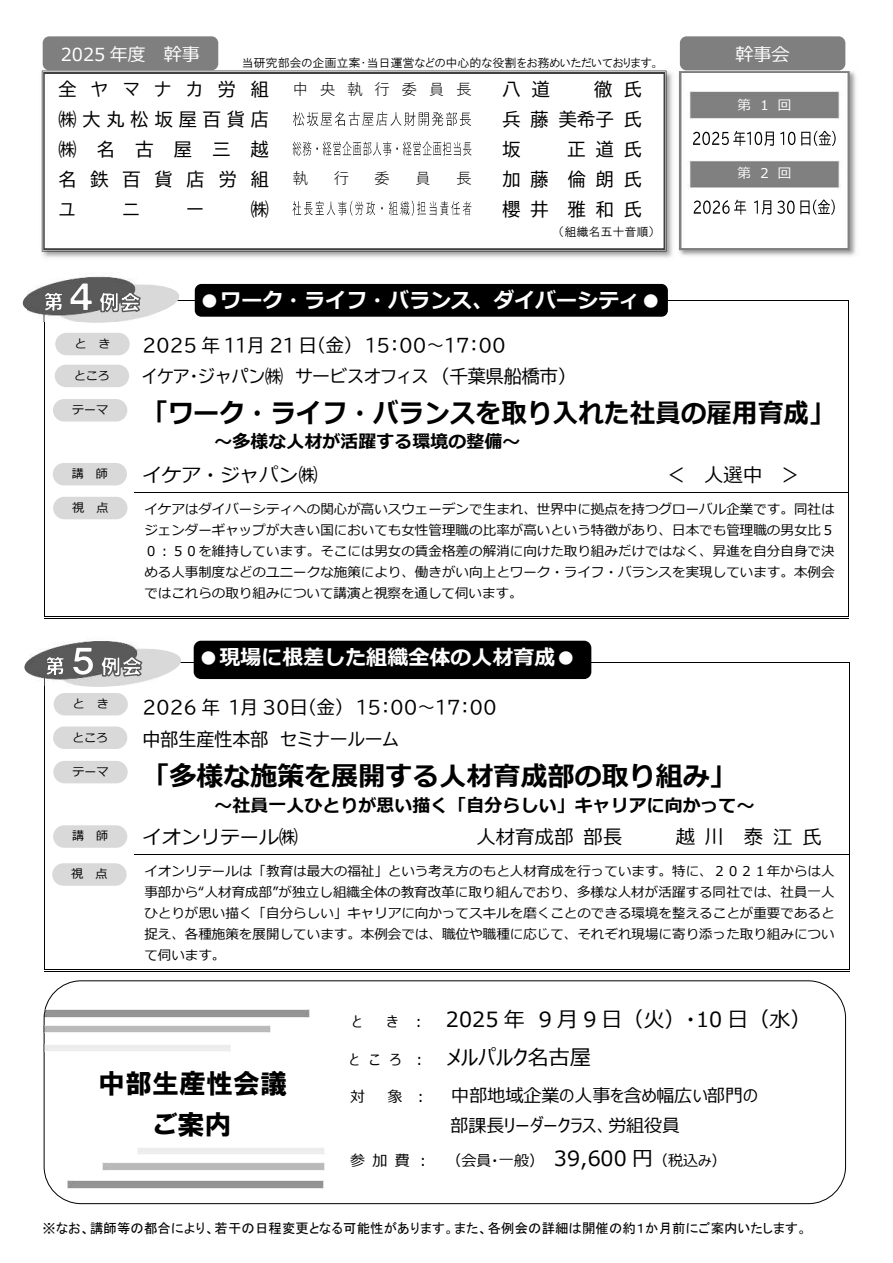
<style>
.page{position:relative;width:893px;height:1263px;background:#fff}
.page>*{position:absolute;margin:0;border:0;box-sizing:border-box;transform-origin:0 0}
.t1{font:27px/40.3px "HGP Soei Kakugothic UB";color:#000;text-align:center}
.t2{font:700 26.85px "Meiryo";letter-spacing:.01em;color:#000;scale:.94 1}
.t3{font:700 26.85px "Meiryo";letter-spacing:.01em;color:#000}
.t4{font:700 20.85px "Meiryo";letter-spacing:.01em;color:#fff}
.t5{font:20.85px/37.7px "Meiryo UI";letter-spacing:.005em;color:#000}
.t6{font:19.35px "Meiryo";letter-spacing:.005em;color:#000}
.t7{font:18px/30.8px "BIZ UDP Gothic";color:#000}
.t8{font:18px "BIZ UDP Gothic";letter-spacing:.34em;color:#000}
.t9{font:18px "BIZ UDP Gothic";letter-spacing:.83em;color:#000}
.t10{font:18px "BIZ UDP Gothic";letter-spacing:.78em;color:#000}
.t11{font:700 17.85px "Meiryo";letter-spacing:.01em;color:#000}
.t12{font:17.85px/29.8px "Meiryo UI";color:#000}
.t13{font:17.85px "Meiryo";color:#fff}
.t14{font:15.75px "Yu Gothic";letter-spacing:.725em;color:#000}
.t15{font:14.85px "Meiryo UI";color:#000}
.t16{font:13.5px/21px "Meiryo";color:#000;text-align:justify}
.t17{font:13.5px "MS P Gothic";letter-spacing:.01em;color:#000}
.t18{font:13.5px "Meiryo";letter-spacing:.495em;color:#fff}
.t19{font:12px "HGP Gothic M";letter-spacing:-.01em;color:#000}
.t20{font:12px "Meiryo";letter-spacing:.005em;color:#000}
.s1{font-size:14.85px}
.s2{font-size:20.85px}
</style>
<div class="page">
<hr style="left:135px;top:301px;width:713px;height:1px;background:#000">
<svg style="left:848px;top:301px;width:1px;height:25px"></svg>
<hr style="left:44px;top:326px;width:1px;height:34px;background:#000">
<hr style="left:848px;top:326px;width:1px;height:34px;background:#000">
<hr style="left:44px;top:360px;width:1px;height:34px;background:#000">
<hr style="left:848px;top:360px;width:1px;height:34px;background:#000">
<hr style="left:44px;top:394px;width:1px;height:64px;background:#000">
<hr style="left:848px;top:394px;width:1px;height:64px;background:#000">
<hr style="left:44px;top:458px;width:1px;height:34px;background:#000">
<hr style="left:848px;top:458px;width:1px;height:34px;background:#000">
<hr style="left:134px;top:492px;width:714px;height:1px;background:#000">
<hr style="left:44px;top:493px;width:1px;height:123px;background:#000">
<hr style="left:44px;top:618px;width:90px;height:1px;background:#000">
<hr style="left:44px;top:616px;width:90px;height:1px;background:#000">
<hr style="left:135px;top:618px;width:713px;height:1px;background:#000">
<hr style="left:135px;top:616px;width:713px;height:1px;background:#000">
<hr style="left:848px;top:493px;width:1px;height:123px;background:#000">
<hr style="left:135px;top:663px;width:713px;height:1px;background:#000">
<hr style="left:44px;top:688px;width:1px;height:34px;background:#000">
<hr style="left:848px;top:688px;width:1px;height:34px;background:#000">
<hr style="left:44px;top:722px;width:1px;height:34px;background:#000">
<hr style="left:848px;top:722px;width:1px;height:34px;background:#000">
<hr style="left:44px;top:756px;width:1px;height:64px;background:#000">
<hr style="left:848px;top:756px;width:1px;height:64px;background:#000">
<hr style="left:44px;top:820px;width:1px;height:34px;background:#000">
<hr style="left:848px;top:820px;width:1px;height:34px;background:#000">
<hr style="left:134px;top:854px;width:714px;height:1px;background:#000">
<hr style="left:44px;top:855px;width:1px;height:114px;background:#000">
<hr style="left:44px;top:971px;width:90px;height:1px;background:#000">
<hr style="left:44px;top:969px;width:90px;height:1px;background:#000">
<hr style="left:135px;top:971px;width:713px;height:1px;background:#000">
<hr style="left:135px;top:969px;width:713px;height:1px;background:#000">
<hr style="left:848px;top:855px;width:1px;height:114px;background:#000">
<div style="left:44px;top:980px;width:801px;height:224px;border:1px solid #000;border-radius:37px"></div>
<div style="left:102px;top:1163px;width:222px;height:7px;background:#b9b9b9"></div>
<img style="left:41px;top:67px;width:815px;height:191px">
<svg style="left:42px;top:71px;width:624px;height:181px"></svg>
<img style="left:45px;top:75px;width:618px;height:172px">
<svg style="left:293px;top:112px;width:178px;height:14px"></svg>
<svg style="left:292px;top:141px;width:179px;height:15px"></svg>
<svg style="left:292px;top:201px;width:179px;height:15px"></svg>
<div style="left:679px;top:71px;width:170px;height:179px;border:2px solid #7f7f7f"></div>
<img style="left:681px;top:74px;width:166px;height:173px">
<svg style="left:693px;top:131px;width:80px;height:15px"></svg>
<svg style="left:780px;top:132px;width:15px;height:13px"></svg>
<svg style="left:801px;top:131px;width:34px;height:15px"></svg>
<svg style="left:693px;top:200px;width:53px;height:15px"></svg>
<svg style="left:754px;top:200px;width:17px;height:15px"></svg>
<svg style="left:777px;top:201px;width:17px;height:13px"></svg>
<svg style="left:800px;top:200px;width:34px;height:15px"></svg>
<div style="left:54px;top:693px;width:74px;height:22px;background:#d9d9d9;border-radius:11px"></div>
<div style="left:53px;top:726px;width:74px;height:23px;background:#d9d9d9;border-radius:11px"></div>
<div style="left:53px;top:761px;width:75px;height:22px;background:#d9d9d9;border-radius:11px"></div>
<div style="left:53px;top:825px;width:74px;height:23px;background:#d9d9d9;border-radius:11px"></div>
<div style="left:52px;top:863px;width:75px;height:23px;background:#d9d9d9;border-radius:11px"></div>
<div style="left:43px;top:36px;width:175px;height:34px;background:#7f7f7f;border-radius:7px"></div>
<div style="left:680px;top:36px;width:165px;height:34px;background:#7f7f7f;border-radius:7px"></div>
<div style="left:55px;top:333px;width:75px;height:22px;background:#d9d9d9;border-radius:11px"></div>
<div style="left:55px;top:365px;width:74px;height:22px;background:#d9d9d9;border-radius:11px"></div>
<div style="left:53px;top:399px;width:74px;height:23px;background:#d9d9d9;border-radius:11px"></div>
<div style="left:53px;top:463px;width:74px;height:22px;background:#d9d9d9;border-radius:11px"></div>
<div style="left:53px;top:497px;width:74px;height:22px;background:#d9d9d9;border-radius:11px"></div>
<svg style="left:22px;top:276px;width:158px;height:50px"></svg>
<svg style="left:24px;top:641px;width:158px;height:47px"></svg>
<div style="left:196px;top:285px;width:470px;height:30px;background:#000;border-radius:5px"></div>
<div style="left:195px;top:284px;width:473px;height:33px;border:3px solid #000;border-radius:5px"></div>
<div style="left:195px;top:642px;width:395px;height:36px;background:#000;border-radius:6px"></div>
<div style="left:194px;top:641px;width:397px;height:38px;border:3px solid #000;border-radius:6px"></div>
<h3 class="t13" style="left:61px;top:42px;width:141px">2025 年度 幹事</h3>
<h3 class="t13" style="left:735px;top:42px;width:55px">幹事会</h3>
<p class="t19" style="left:241px;top:57px;width:420px">当研究部会の企画立案・当日運営などの中心的な役割をお務めいただいております。</p>
<h3 class="t9" style="left:58px;top:81px;width:212px">全ヤマナカ労組</h3>
<p class="t14" style="left:292px;top:80px;width:181px">中央執行委員長</p>
<h3 class="t7" style="left:502px;top:74px;width:49px">八 道</h3>
<h3 class="t7" style="left:594px;top:74px;width:49px">徹 氏</h3>
<h3 class="t8" style="left:58px;top:111px;width:212px">㈱大丸松坂屋百貨店</h3>
<h3 class="t7" style="left:502px;top:104px;width:141px">兵藤美希子氏</h3>
<h3 class="t7" style="left:58px;top:134px;width:212px">㈱名古屋三越</h3>
<h3 class="t7" style="left:502px;top:134px;width:19px">坂</h3>
<h3 class="t7" style="left:567px;top:134px;width:76px">正道氏</h3>
<h3 class="t10" style="left:58px;top:170px;width:212px">名鉄百貨店労組</h3>
<p class="t14" style="left:292px;top:169px;width:17px">執</p>
<p class="t14" style="left:333px;top:169px;width:17px">行</p>
<p class="t14" style="left:374px;top:169px;width:17px">委</p>
<p class="t14" style="left:415px;top:169px;width:17px">員</p>
<p class="t14" style="left:456px;top:169px;width:17px">長</p>
<h3 class="t7" style="left:502px;top:164px;width:141px">加藤 倫朗氏</h3>
<h3 class="t7" style="left:58px;top:193px;width:19px">ユ</h3>
<h3 class="t7" style="left:123px;top:193px;width:18px">ニ</h3>
<h3 class="t7" style="left:186px;top:193px;width:19px">ー</h3>
<h3 class="t7" style="left:251px;top:193px;width:19px">㈱</h3>
<h3 class="t7" style="left:502px;top:193px;width:141px">櫻井 雅和氏</h3>
<p class="t19" style="left:558px;top:225px;width:98px">（組織名五十音順）</p>
<h3 class="t4" style="left:199px;top:286px;width:463px">●ワーク・ライフ・バランス、ダイバーシティ●</h3>
<p class="t18" style="left:737px;top:95px;width:55px">第１回</p>
<p class="t18" style="left:737px;top:164px;width:55px">第２回</p>
<p class="t20" style="left:74px;top:335px;width:38px">と き</p>
<p class="t20" style="left:74px;top:367px;width:38px">ところ</p>
<p class="t20" style="left:72px;top:401px;width:38px">テーマ</p>
<p class="t20" style="left:72px;top:465px;width:38px">講 師</p>
<p class="t20" style="left:72px;top:499px;width:38px">視 点</p>
<p class="t20" style="left:73px;top:695px;width:38px">と き</p>
<p class="t20" style="left:72px;top:729px;width:38px">ところ</p>
<p class="t20" style="left:72px;top:763px;width:38px">テーマ</p>
<p class="t20" style="left:72px;top:828px;width:38px">講 師</p>
<p class="t20" style="left:71px;top:865px;width:38px">視 点</p>
<h3 class="t7" style="left:142px;top:330px;width:426px">２０２5 年 1１月 21 日（金） １５：００～１７：００<br>イケア・ジャパン㈱ サービスオフィス （千葉県船橋市）</h3>
<h2 class="t2" style="left:142px;top:395px;width:738px">「ワーク・ライフ・バランスを取り入れた社員の雇用育成」</h2>
<h3 class="t11" style="left:214px;top:429px;width:307px">〜多様な人材が活躍する環境の整備〜</h3>
<h3 class="t6" style="left:142px;top:462px;width:177px">イケア・ジャパン㈱</h3>
<h3 class="t6" style="left:665px;top:462px;width:138px">＜ 人選中 ＞</h3>
<p class="t16" style="left:144px;top:499px;width:691px">イケアはダイバーシティへの関心が高いスウェーデンで生まれ、世界中に拠点を持つグローバル企業です。同社はジェンダーギャップが大きい国においても女性管理職の比率が高いという特徴があり、日本でも管理職の男女比５<br>０︓５０を維持しています。そこには男女の賃金格差の解消に向けた取り組みだけではなく、昇進を自分自身で決める人事制度などのユニークな施策により、働きがい向上とワーク・ライフ・バランスを実現しています。本例会ではこれらの取り組みについて講演と視察を通して伺います。</p>
<h3 class="t4" style="left:198px;top:643px;width:379px">●現場に根差した組織全体の人材育成●</h3>
<h3 class="t7" style="left:142px;top:691px;width:356px;line-height:31.8px">２０２6 年１月 3０日（金） １５：００～１７：００中部生産性本部 セミナールーム</h3>
<h2 class="t3" style="left:142px;top:757px;width:595px">「多様な施策を展開する人材育成部の取り組み」</h2>
<h3 class="t11" style="left:214px;top:793px;width:541px">〜社員一人ひとりが思い描く「自分らしい」キャリアに向かって〜</h3>
<h3 class="t6" style="left:142px;top:824px;width:157px">イオンリテール㈱</h3>
<h3 class="t6" style="left:476px;top:824px;width:148px">人材育成部部長</h3>
<h3 class="t6" style="left:675px;top:824px;width:148px">越川 泰江氏</h3>
<p class="t16" style="left:144px;top:861px;width:691px">イオンリテールは「教育は最大の福祉」という考え方のもと人材育成を行っています。特に、２０２１年からは人事部から“人材育成部”が独立し組織全体の教育改革に取り組んでおり、多様な人材が活躍する同社では、社員一人ひとりが思い描く「自分らしい」キャリアに向かってスキルを磨くことのできる環境を整えることが重要であると捉え、各種施策を展開しています。本例会では、職位や職種に応じて、それぞれ現場に寄り添った取り組みについて伺います。</p>
<h1 class="t1" style="left:98px;top:1063px;width:190px">中部生産性会議ご案内</h1>
<h3 class="t5" style="left:350px;top:1000px;width:463px;text-indent:37px"><span class="s1">き :</span> 2025 年 9 月 9 日（火）・10 日（水）<span class="s1">と こ ろ :</span> メルパルク名古屋</h3>
<p class="t15" style="left:350px;top:1087px;width:16px">対</p>
<p class="t15" style="left:387px;top:1087px;width:38px">象 :</p>
<h3 class="t12" style="left:450px;top:1080px;width:309px">中部地域企業の人事を含め幅広い部門の部課長リーダークラス、労組役員</h3>
<p class="t15" style="left:350px;top:1150px;width:78px">参加費 :</p>
<p class="t15" style="left:446px;top:1150px;width:281px">（会員・一般） <span class="s2">39,600 円</span>（税込み）</p>
<p class="t15" style="left:352px;top:1012px;width:11px">と</p>
<p class="t17" style="left:42px;top:1221px;width:766px">※なお、講師等の都合により、若干の日程変更となる可能性があります。また、各例会の詳細は開催の約１か月前にご案内いたします。</p>
</div>
